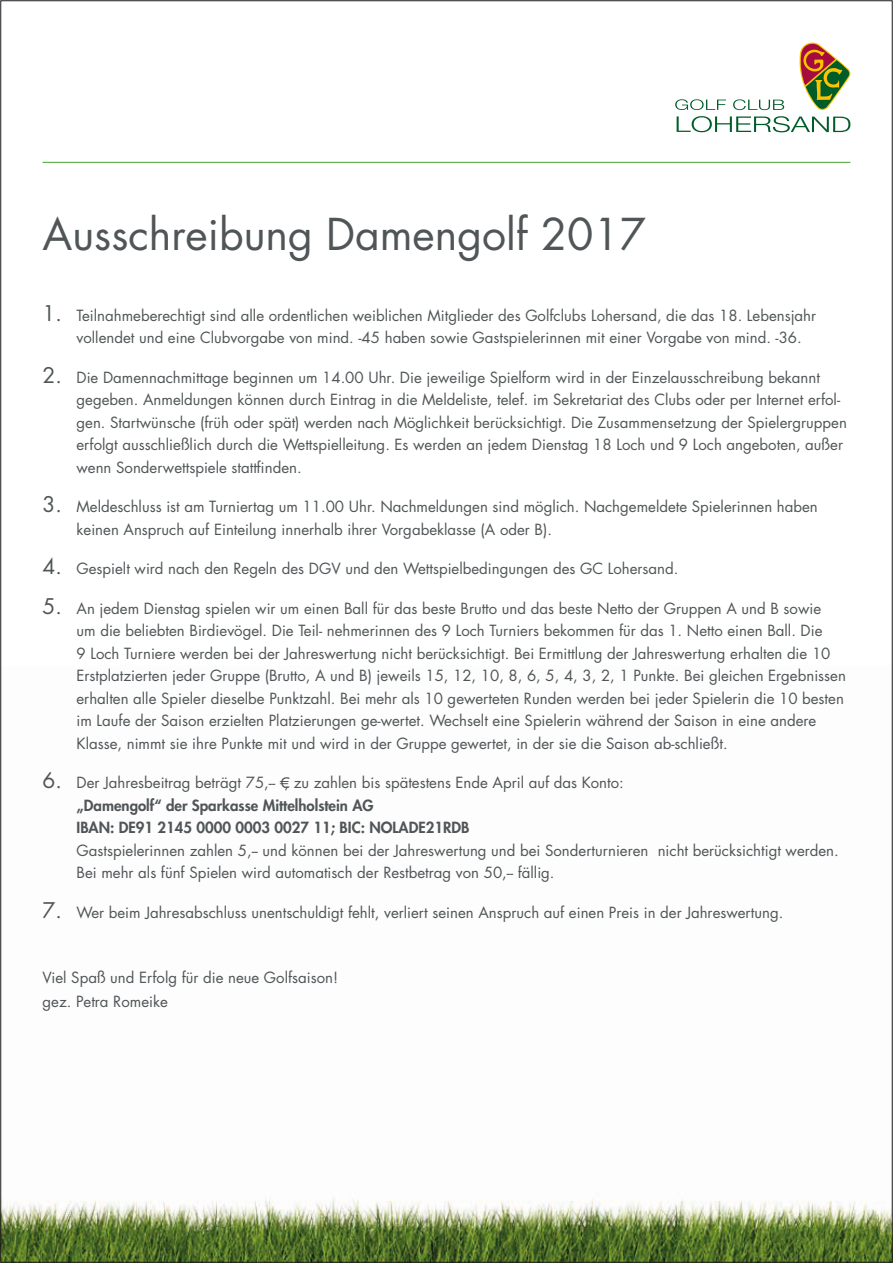
<style>
.page{position:relative;width:893px;height:1263px;background:#fff}
.page>*{position:absolute;margin:0;border:0;box-sizing:border-box;transform-origin:0 0}
.t1{font:42.75px "Futura";color:#505557}
.t2{font:15px/22.5px "Futura";color:#505557}
.t3{font:800 15px/22.5px "Futura";color:#505557}
.s1{font-size:21px}
.s2{font-weight:400;font-size:21px}
.s3{font-weight:400}
</style>
<div class="page">
<svg style="left:675px;top:43px;width:175px;height:89px"></svg>
<hr style="left:43px;top:162px;width:807px;height:1px;background:#45a22b">
<img style="left:0;top:665px;width:893px;height:598px">
<h1 class="t1" style="left:43px;top:205px;width:605px">Ausschreibung Damengolf 2017</h1>
<p class="t2" style="left:77px;top:304px;width:741px;text-indent:-34px"><span class="s1">1.</span> Teilnahmeberechtigt sind alle ordentlichen weiblichen Mitglieder des Golfclubs Lohersand, die das 18. Lebensjahr vollendet und eine Clubvorgabe von mind. -45 haben sowie Gastspielerinnen mit einer Vorgabe von mind. -36.</p>
<p class="t2" style="left:77px;top:366px;width:772px;text-indent:-34px"><span class="s1">2.</span> Die Damennachmittage beginnen um 14.00 Uhr. Die jeweilige Spielform wird in der Einzelausschreibung bekannt gegeben. Anmeldungen können durch Eintrag in die Meldeliste, telef. im Sekretariat des Clubs oder per Internet erfol&shy;gen. Startwünsche (früh oder spät) werden nach Möglichkeit berücksichtigt. Die Zusammensetzung der Spielergruppen erfolgt ausschließlich durch die Wettspielleitung. Es werden an jedem Dienstag 18 Loch und 9 Loch angeboten, außer wenn Sonderwettspiele stattfinden.</p>
<p class="t2" style="left:77px;top:495px;width:743px;text-indent:-34px"><span class="s1">3.</span> Meldeschluss ist am Turniertag um 11.00 Uhr. Nachmeldungen sind möglich. Nachgemeldete Spielerinnen haben keinen Anspruch auf Einteilung innerhalb ihrer Vorgabeklasse (A oder B).</p>
<p class="t2" style="left:43px;top:557px;width:637px"><span class="s1">4.</span> Gespielt wird nach den Regeln des DGV und den Wettspielbedingungen des GC Lohersand.</p>
<p class="t2" style="left:77px;top:597px;width:771px;text-indent:-34px"><span class="s1">5.</span> An jedem Dienstag spielen wir um einen Ball für das beste Brutto und das beste Netto der Gruppen A und B sowie<br>um die beliebten Birdievögel. Die Teil- nehmerinnen des 9 Loch Turniers bekommen für das 1. Netto einen Ball. Die<br>9 Loch Turniere werden bei der Jahreswertung nicht berücksichtigt. Bei Ermittlung der Jahreswertung erhalten die 10<br>Erstplatzierten jeder Gruppe (Brutto, A und B) jeweils 15, 12, 10, 8, 6, 5, 4, 3, 2, 1 Punkte. Bei gleichen Ergebnissen erhalten alle Spieler dieselbe Punktzahl. Bei mehr als 10 gewerteten Runden werden bei jeder Spielerin die 10 besten im Laufe der Saison erzielten Platzierungen ge-wertet. Wechselt eine Spielerin während der Saison in eine andere Klasse, nimmt sie ihre Punkte mit und wird in der Gruppe gewertet, in der sie die Saison ab-schließt.</p>
<p class="t3" style="left:77px;top:771px;width:549px;text-indent:-34px"><span class="s2">6.</span> <span class="s3">Der Jahresbeitrag beträgt 75,-- €, zu zahlen bis spätestens Ende April auf das Konto: </span>„Damengolf“ der Sparkasse Mittelholstein AG<br>IBAN: DE91 2145 0000 0003 0027 11; BIC: NOLADE21RDB</p>
<p class="t2" style="left:77px;top:839px;width:764px">Gastspielerinnen zahlen 5,-- und können bei der Jahreswertung und bei Sonderturnieren nicht berücksichtigt werden.<br>Bei mehr als fünf Spielen wird automatisch der Restbetrag von 50,-- fällig.</p>
<p class="t2" style="left:43px;top:901px;width:742px"><span class="s1">7.</span> Wer beim Jahresabschluss unentschuldigt fehlt, verliert seinen Anspruch auf einen Preis in der Jahreswertung.</p>
<p class="t2" style="left:43px;top:965px;width:297px;line-height:24px">Viel Spaß und Erfolg für die neue Golfsaison! gez. Petra Romeike</p>
</div>
